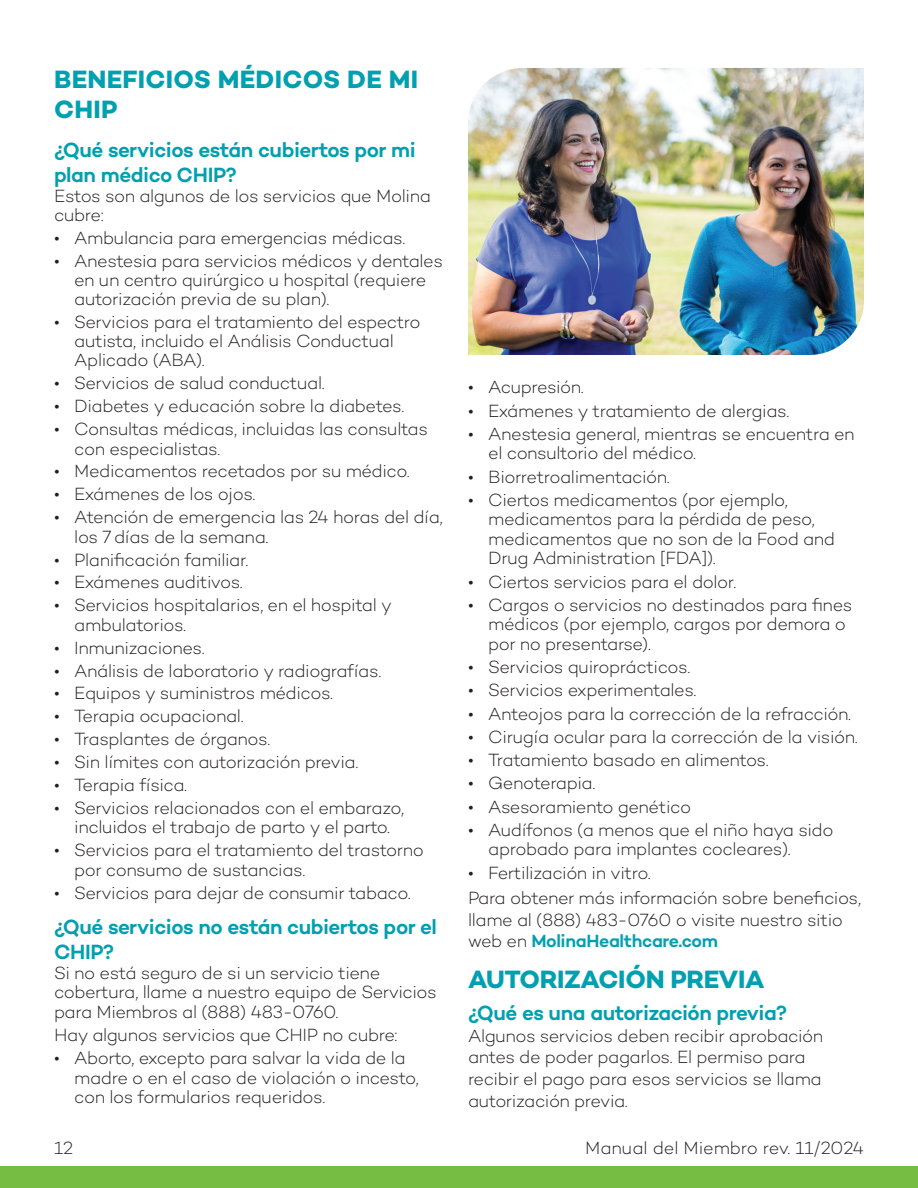
<style>
.page{position:relative;width:918px;height:1188px;background:#fff}
.page>*{position:absolute;margin:0;border:0;box-sizing:border-box;transform-origin:0 0}
.t1{font:700 25.5px/30.6px "Campton";color:#00a0b0}
.t2{font:700 25.5px "Campton";letter-spacing:-.02em;color:#00a0b0}
.t3{font:600 21px/25.2px "Campton";letter-spacing:-.025em;color:#00a0b0}
.t4{font:300 18px/19.5px "Campton";letter-spacing:-.03em;color:#231f20}
.t5{font:300 18px "Campton";letter-spacing:-.005em;color:#231f20}
.s1{font-weight:600;color:#00a0b0}
</style>
<div class="page">
<div style="left:0;top:1166px;width:918px;height:22px;background:#75bd43"></div>
<img style="left:468px;top:68px;width:396px;height:287px">
<h2 class="t1" style="left:54px;top:63px;width:366px">BENEFICIOS MÉDICOS DE MI<br>CHIP</h2>
<h3 class="t3" style="left:54px;top:137px;width:363px">¿Qué servicios están cubiertos por mi plan médico CHIP?</h3>
<p class="t4" style="left:54px;top:186px;width:379px">Estos son algunos de los servicios que Molina cubre:</p>
<p class="t4" style="left:54px;top:228px;width:353px">• Ambulancia para emergencias médicas.</p>
<p class="t4" style="left:74px;top:251px;width:370px;text-indent:-20px">• Anestesia para servicios médicos y dentales en un centro quirúrgico u hospital (requiere autorización previa de su plan).</p>
<p class="t4" style="left:74px;top:312px;width:348px;text-indent:-20px">• Servicios para el tratamiento del espectro autista, incluido el Análisis Conductual<br>Aplicado (ABA).</p>
<p class="t4" style="left:54px;top:373px;width:272px">• Servicios de salud conductual.</p>
<p class="t4" style="left:54px;top:396px;width:352px">• Diabetes y educación sobre la diabetes.</p>
<p class="t4" style="left:74px;top:419px;width:355px;text-indent:-20px">• Consultas médicas, incluidas las consultas con especialistas.</p>
<p class="t4" style="left:54px;top:461px;width:357px">• Medicamentos recetados por su médico.</p>
<p class="t4" style="left:54px;top:484px;width:203px">• Exámenes de los ojos.</p>
<p class="t4" style="left:74px;top:507px;width:370px;text-indent:-20px">• Atención de emergencia las 24 horas del día, los 7 días de la semana.</p>
<p class="t4" style="left:54px;top:549px;width:196px">• Planifcación familiar.</p>
<p class="t4" style="left:54px;top:572px;width:190px">• Exámenes auditivos.</p>
<p class="t4" style="left:74px;top:595px;width:319px;text-indent:-20px">• Servicios hospitalarios, en el hospital y ambulatorios.</p>
<p class="t4" style="left:54px;top:637px;width:152px">• Inmunizaciones.</p>
<p class="t4" style="left:54px;top:660px;width:329px">• Análisis de laboratorio y radiografías.</p>
<p class="t4" style="left:54px;top:683px;width:281px">• Equipos y suministros médicos.</p>
<p class="t4" style="left:54px;top:706px;width:191px">• Terapia ocupacional.</p>
<p class="t4" style="left:54px;top:729px;width:218px">• Trasplantes de órganos.</p>
<p class="t4" style="left:54px;top:752px;width:306px">• Sin límites con autorización previa.</p>
<p class="t4" style="left:54px;top:775px;width:135px">• Terapia física.</p>
<p class="t4" style="left:54px;top:798px;width:352px;text-align:center">• Servicios relacionados con el embarazo, incluidos el trabajo de parto y el parto.</p>
<p class="t4" style="left:74px;top:840px;width:351px;text-indent:-20px">• Servicios para el tratamiento del trastorno por consumo de sustancias.</p>
<p class="t4" style="left:54px;top:882px;width:358px">• Servicios para dejar de consumir tabaco.</p>
<h3 class="t3" style="left:54px;top:914px;width:385px">¿Qué servicios no están cubiertos por el<br>CHIP?</h3>
<p class="t4" style="left:54px;top:963px;width:384px">Si no está seguro de si un servicio tiene cobertura, llame a nuestro equipo de Servicios para Miembros al (888) 483-0760.</p>
<p class="t4" style="left:54px;top:1025px;width:345px">Hay algunos servicios que CHIP no cubre:</p>
<p class="t4" style="left:74px;top:1048px;width:346px;text-indent:-20px">• Aborto, excepto para salvar la vida de la madre o en el caso de violación o incesto, con los formularios requeridos.</p>
<p class="t4" style="left:468px;top:377px;width:117px">• Acupresión.</p>
<p class="t4" style="left:468px;top:400px;width:323px">• Exámenes y tratamiento de alergias.</p>
<p class="t4" style="left:488px;top:424px;width:368px;text-indent:-20px">• Anestesia general, mientras se encuentra en el consultorio del médico.</p>
<p class="t4" style="left:468px;top:466px;width:203px">• Biorretroalimentación.</p>
<p class="t4" style="left:488px;top:490px;width:348px;text-indent:-20px">• Ciertos medicamentos (por ejemplo, medicamentos para la pérdida de peso, medicamentos que no son de la Food and Drug Administration [FDA]).</p>
<p class="t4" style="left:468px;top:571px;width:270px">• Ciertos servicios para el dolor.</p>
<p class="t4" style="left:488px;top:595px;width:366px;text-indent:-20px">• Cargos o servicios no destinados para fnes médicos (por ejemplo, cargos por demora o por no presentarse).</p>
<p class="t4" style="left:468px;top:657px;width:224px">• Servicios quiroprácticos.</p>
<p class="t4" style="left:468px;top:680px;width:230px">• Servicios experimentales.</p>
<p class="t4" style="left:468px;top:703px;width:385px">• Anteojos para la corrección de la refracción.</p>
<p class="t4" style="left:468px;top:727px;width:391px">• Cirugía ocular para la corrección de la visión.</p>
<p class="t4" style="left:468px;top:750px;width:302px">• Tratamiento basado en alimentos.</p>
<p class="t4" style="left:468px;top:773px;width:129px">• Genoterapia.</p>
<p class="t4" style="left:468px;top:796px;width:225px">• Asesoramiento genético</p>
<p class="t4" style="left:488px;top:820px;width:347px;text-indent:-20px">• Audífonos (a menos que el niño haya sido aprobado para implantes cocleares).</p>
<p class="t4" style="left:468px;top:862px;width:184px">• Fertilización in vitro.</p>
<p class="t4" style="left:468px;top:887px;width:395px;line-height:21.6px">Para obtener más información sobre benefcios, llame al (888) 483-0760 o visite nuestro sitio web en <span class="s1">MolinaHealthcare.com</span></p>
<h2 class="t2" style="left:468px;top:963px;width:298px">AUTORIZACIÓN PREVIA</h2>
<h3 class="t3" style="left:468px;top:1000px;width:321px">¿Qué es una autorización previa?</h3>
<p class="t4" style="left:468px;top:1024px;width:357px;line-height:21.6px">Algunos servicios deben recibir aprobación antes de poder pagarlos. El permiso para recibir el pago para esos servicios se llama autorización previa.</p>
<p class="t4" style="left:54px;top:1138px;width:21px">12</p>
<p class="t5" style="left:585px;top:1137px;width:280px">Manual del Miembro rev. 11/2024</p>
</div>
